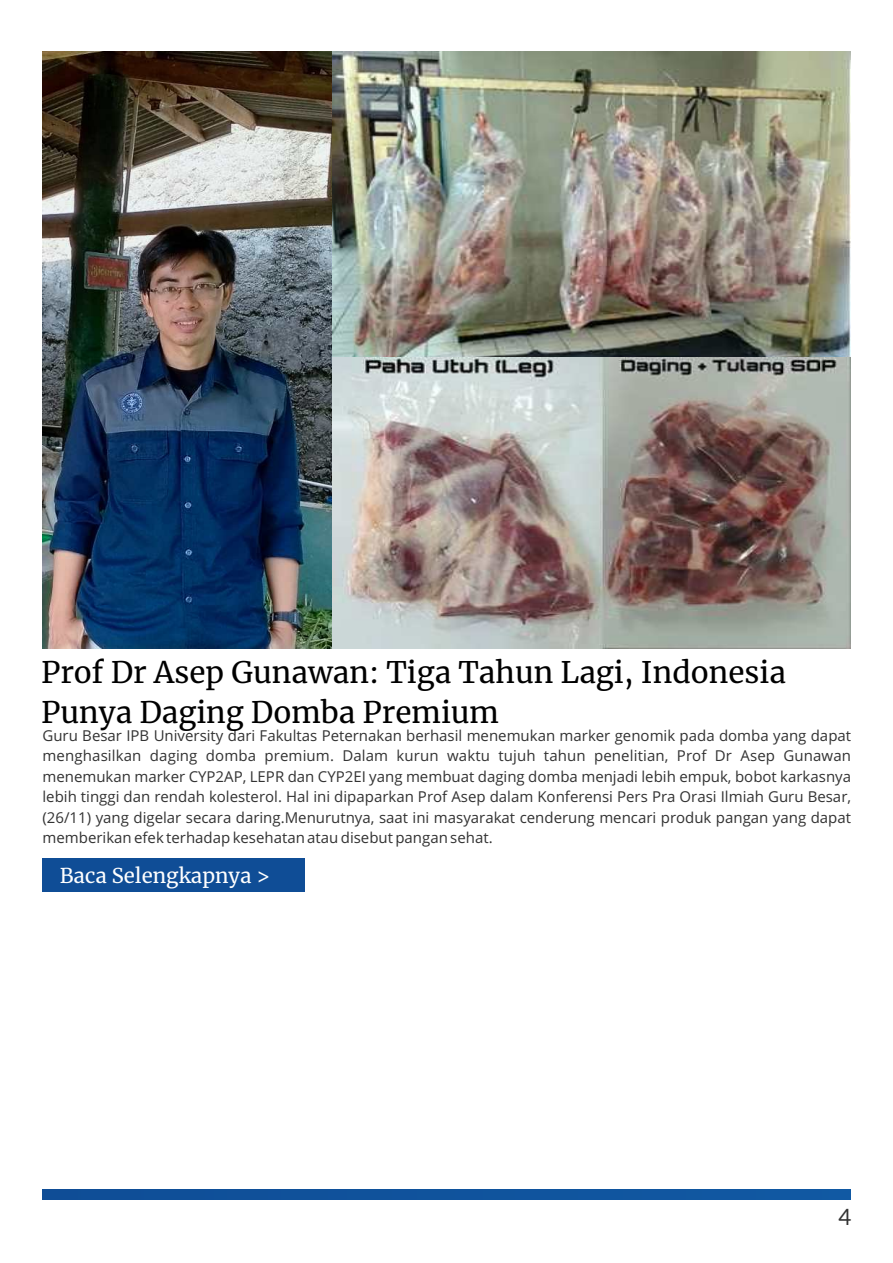
<style>
.page{position:relative;width:893px;height:1263px;background:#fff}
.page>*{position:absolute;margin:0;border:0;box-sizing:border-box;transform-origin:0 0}
.t1{font:29.7px/39.6px "Merriweather";color:#000}
.t2{font:22.5px "Lato";color:#333}
.t3{font:20.4px "Merriweather";color:#fff}
.t4{font:15px/20.4px "Open Sans";color:#333;text-align:justify}
</style>
<div class="page">
<div style="left:43px;top:1190px;width:807px;height:9px;background:#10539c"></div>
<div style="left:43px;top:858px;width:262px;height:34px;background:#0f4d96"></div>
<img style="left:43px;top:51px;width:289px;height:597px">
<img style="left:332px;top:51px;width:518px;height:307px">
<img style="left:332px;top:358px;width:518px;height:290px">
<h1 class="t1" style="left:41px;top:653px;width:746px">Prof Dr Asep Gunawan: Tiga Tahun Lagi, Indonesia<br>Punya Daging Domba Premium</h1>
<p class="t4" style="left:42px;top:727px;width:810px">Guru Besar IPB University dari Fakultas Peternakan berhasil menemukan marker genomik pada domba yang dapat menghasilkan daging domba premium. Dalam kurun waktu tujuh tahun penelitian, Prof Dr Asep Gunawan menemukan marker CYP2AP, LEPR dan CYP2EI yang membuat daging domba menjadi lebih empuk, bobot karkasnya lebih tinggi dan rendah kolesterol. Hal ini dipaparkan Prof Asep dalam Konferensi Pers Pra Orasi Ilmiah Guru Besar, (26/11) yang digelar secara daring.Menurutnya, saat ini masyarakat cenderung mencari produk pangan yang dapat memberikan efek terhadap kesehatan atau disebut pangan sehat.</p>
<h3 class="t3" style="left:60px;top:862px;width:212px">Baca Selengkapnya &gt;</h3>
<h2 class="t2" style="left:838px;top:1207px;width:15px">4</h2>
</div>
